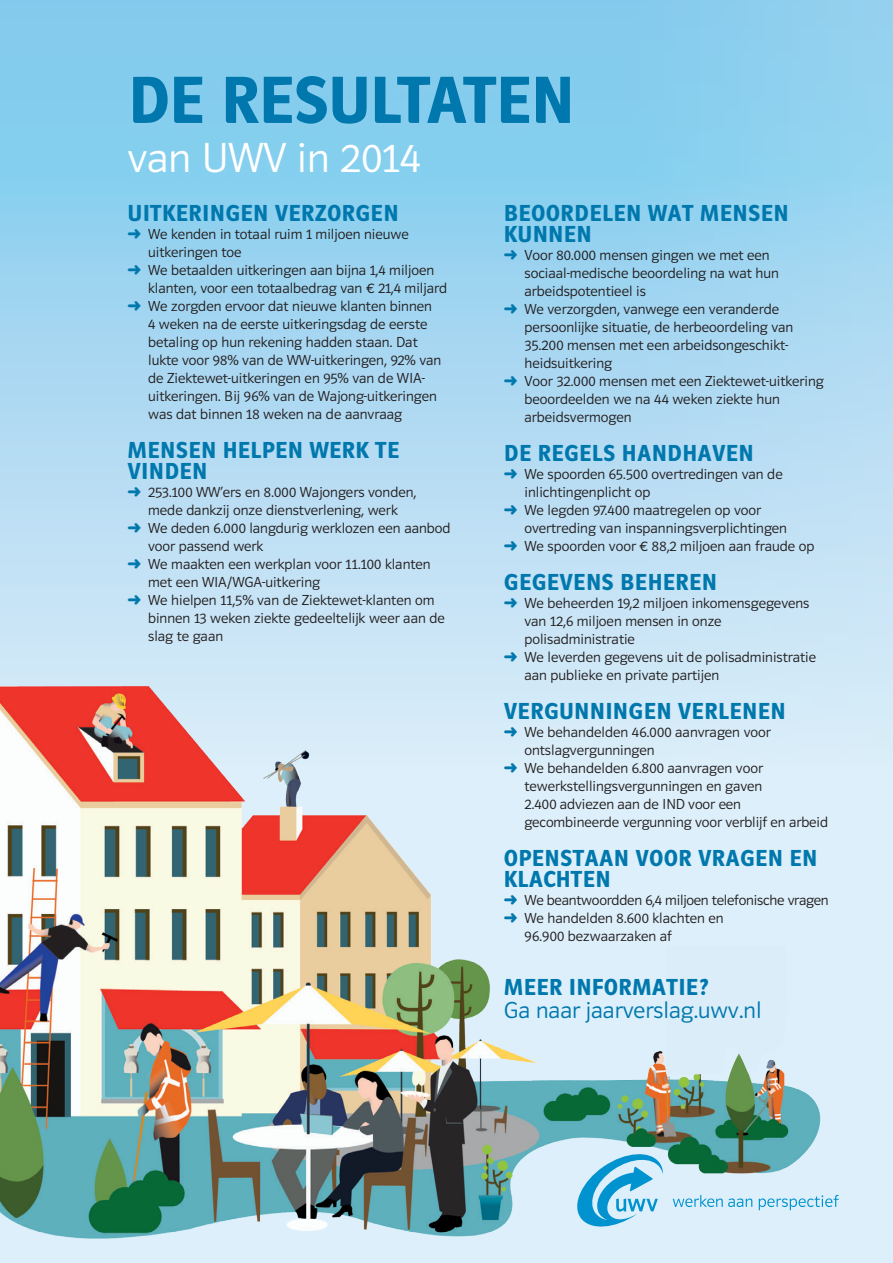
<style>
.page{position:relative;width:893px;height:1263px;background:#dceffa}
.page>*{position:absolute;margin:0;border:0;box-sizing:border-box;transform-origin:0 0}
.t1{font:700 69px "UWV Sans 2010";letter-spacing:-.01em;color:#0078ad}
.t2{font:300 43.5px "UWV Sans 2010";color:#fff}
.t3{font:700 24px/21px "UWV Sans 2010";letter-spacing:.02em;color:#0078ad}
.t4{font:300 24px "UWV Sans 2010";color:#0078ad}
.t5{font:300 15px/18px "UWV Sans 2010";color:#231f20}
.s1{color:#0078ad}
</style>
<div class="page">
<div style="left:0;top:0;width:893px;height:765px;background:linear-gradient(to bottom,#7cc9ec,#dcecf8)"></div>
<img style="left:0;top:659px;width:828px;height:580px">
<svg style="left:666px;top:946px;width:121px;height:129px"></svg>
<img style="left:371px;top:946px;width:128px;height:104px">
<svg style="left:571px;top:1150px;width:92px;height:81px"></svg>
<svg style="left:673px;top:1195px;width:79px;height:12px"></svg>
<svg style="left:759px;top:1195px;width:80px;height:15px"></svg>
<div style="left:122px;top:72px;width:456px;height:113px;background:#85ceee"></div>
<p class="t1" style="left:128px;top:64px;width:448px">DE RESULTATEN</p>
<p class="t2" style="left:128px;top:135px;width:294px">van UWV in 2014</p>
<p class="t3" style="left:128px;top:203px;width:272px">UITKERINGEN VERZORGEN</p>
<p class="t5" style="left:148px;top:225px;width:262px;text-indent:-21px"><span class="s1">➜</span> We kenden in totaal ruim 1 miljoen nieuwe uitkeringen toe</p>
<p class="t5" style="left:148px;top:261px;width:300px;text-indent:-21px"><span class="s1">➜</span> We betaalden uitkeringen aan bijna 1,4 miljoen klanten, voor een totaalbedrag van € 21,4 miljard</p>
<p class="t5" style="left:148px;top:297px;width:295px;text-indent:-21px"><span class="s1">➜</span> We zorgden ervoor dat nieuwe klanten binnen 4 weken na de eerste uitkeringsdag de eerste betaling op hun rekening hadden staan. Dat lukte voor 98% van de WW-uitkeringen, 92% van de Ziektewet-uitkeringen en 95% van de WIA&shy;uitkeringen. Bij 96% van de Wajong-uitkeringen was dat binnen 18 weken na de aanvraag</p>
<p class="t3" style="left:128px;top:440px;width:273px">MENSEN HELPEN WERK TE<br>VINDEN</p>
<p class="t5" style="left:128px;top:483px;width:291px;text-align:center"><span class="s1">➜</span> 253.100 WW’ers en 8.000 Wajongers vonden, mede dankzij onze dienstverlening, werk</p>
<p class="t5" style="left:148px;top:519px;width:304px;text-indent:-21px"><span class="s1">➜</span> We deden 6.000 langdurig werklozen een aanbod voor passend werk</p>
<p class="t5" style="left:148px;top:555px;width:284px;text-indent:-21px"><span class="s1">➜</span> We maakten een werkplan voor 11.100 klanten met een WIA/WGA-uitkering</p>
<p class="t5" style="left:148px;top:591px;width:298px;text-indent:-21px"><span class="s1">➜</span> We hielpen 11,5% van de Ziektewet-klanten om binnen 13 weken ziekte gedeeltelijk weer aan de slag te gaan</p>
<p class="t3" style="left:504px;top:203px;width:286px">BEOORDELEN WAT MENSEN<br>KUNNEN</p>
<p class="t5" style="left:524px;top:246px;width:256px;text-indent:-21px"><span class="s1">➜</span> Voor 80.000 mensen gingen we met een sociaal-medische beoordeling na wat hun arbeidspotentieel is</p>
<p class="t5" style="left:524px;top:300px;width:270px;text-indent:-21px"><span class="s1">➜</span> We verzorgden, vanwege een veranderde persoonlijke situatie, de herbeoordeling van 35.200 mensen met een arbeidsongeschikt&shy;heidsuitkering</p>
<p class="t5" style="left:524px;top:372px;width:301px;text-indent:-21px"><span class="s1">➜</span> Voor 32.000 mensen met een Ziektewet-uitkering beoordeelden we na 44 weken ziekte hun arbeidsvermogen</p>
<p class="t3" style="left:504px;top:443px;width:251px">DE REGELS HANDHAVEN</p>
<p class="t5" style="left:524px;top:465px;width:260px;text-indent:-21px"><span class="s1">➜</span> We spoorden 65.500 overtredingen van de inlichtingenplicht op</p>
<p class="t5" style="left:524px;top:501px;width:264px;text-indent:-21px"><span class="s1">➜</span> We legden 97.400 maatregelen op voor overtreding van inspanningsverplichtingen</p>
<p class="t5" style="left:504px;top:537px;width:312px"><span class="s1">➜</span> We spoorden voor € 88,2 miljoen aan fraude op</p>
<p class="t3" style="left:504px;top:572px;width:215px">GEGEVENS BEHEREN</p>
<p class="t5" style="left:524px;top:594px;width:287px;text-indent:-21px"><span class="s1">➜</span> We beheerden 19,2 miljoen inkomensgegevens van 12,6 miljoen mensen in onze polisadministratie</p>
<p class="t5" style="left:524px;top:648px;width:293px;text-indent:-21px"><span class="s1">➜</span> We leverden gegevens uit de polisadministratie aan publieke en private partijen</p>
<p class="t3" style="left:504px;top:701px;width:283px">VERGUNNINGEN VERLENEN</p>
<p class="t5" style="left:524px;top:723px;width:248px;text-indent:-21px"><span class="s1">➜</span> We behandelden 46.000 aanvragen voor ontslagvergunningen</p>
<p class="t5" style="left:524px;top:759px;width:305px;text-indent:-21px"><span class="s1">➜</span> We behandelden 6.800 aanvragen voor tewerkstellingsvergunningen en gaven<br>2.400 adviezen aan de IND voor een gecombineerde vergunning voor verblijf en arbeid</p>
<p class="t3" style="left:504px;top:848px;width:315px">OPENSTAAN VOOR VRAGEN EN<br>KLACHTEN</p>
<p class="t5" style="left:504px;top:891px;width:326px"><span class="s1">➜</span> We beantwoordden 6,4 miljoen telefonische vragen</p>
<p class="t5" style="left:524px;top:909px;width:201px;text-indent:-21px"><span class="s1">➜</span> We handelden 8.600 klachten en<br>96.900 bezwaarzaken af</p>
<p class="t3" style="left:504px;top:977px;width:206px">MEER INFORMATIE?</p>
<p class="t4" style="left:504px;top:997px;width:259px">Ga naar jaarverslag.uwv.nl</p>
</div>
